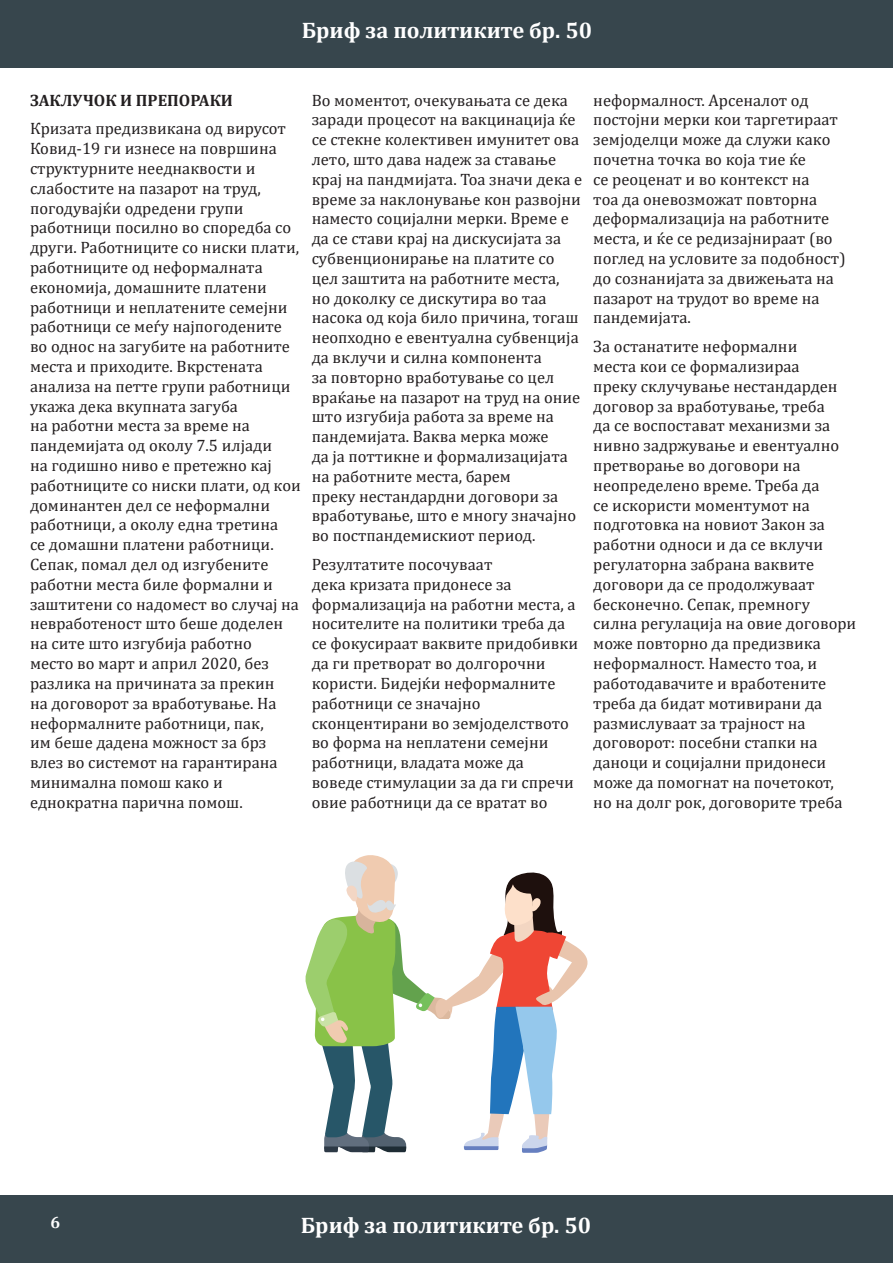
<style>
.page{position:relative;width:893px;height:1263px;background:#fff}
.page>*{position:absolute;margin:0;border:0;box-sizing:border-box;transform-origin:0 0}
.t1{font:700 22.5px "Cambria";color:#fff}
.BodyText{font:16.5px/19.8px "Cambria";color:#231f20}
.BodyText-2{font:700 16.5px "Cambria";color:#231f20}
.t2{font:700 16.5px "Cambria";color:#fff}
</style>
<div class="page">
<div style="left:0;top:0;width:893px;height:68px;background:#37464d"></div>
<div style="left:0;top:1195px;width:893px;height:68px;background:#37464d"></div>
<svg style="left:305px;top:855px;width:283px;height:298px"></svg>
<h1 class="t1" style="left:302px;top:15px;width:292px">Бриф за политиките бр. 50</h1>
<p class="BodyText-2" style="left:30px;top:88px;width:204px">ЗАКЛУЧОК И ПРЕПОРАКИ</p>
<p class="BodyText" style="left:30px;top:119px;width:272px">Кризата предизвикана од вирусот<br>Ковид-19 ги изнесе на површина структурните нееднаквости и слабостите на пазарот на труд, погодувајќи одредени групи работници посилно во споредба со други. Работниците со ниски плати, работниците од неформалната економија, домашните платени работници и неплатените семејни работници се меѓу најпогодените во однос на загубите на работните места и приходите. Вкрстената анализа на петте групи работници укажа дека вкупната загуба<br>на работни места за време на пандемијата од околу 7.5 илјади<br>на годишно ниво е претежно кај работниците со ниски плати, од кои доминантен дел се неформални работници, а околу една третина<br>се домашни платени работници.<br>Сепак, помал дел од изгубените работни места биле формални и заштитени со надомест во случај на невработеност што беше доделен на сите што изгубија работно<br>место во март и април 2020, без разлика на причината за прекин<br>на договорот за вработување. На неформалните работници, пак,<br>им беше дадена можност за брз влез во системот на гарантирана минимална помош како и еднократна парична помош.</p>
<p class="BodyText" style="left:312px;top:90px;width:272px">Во моментот, очекувањата се дека заради процесот на вакцинација ќе се стекне колективен имунитет ова лето, што дава надеж за ставање крај на пандмијата. Тоа значи дека е време за наклонување кон развојни наместо социјални мерки. Време е да се стави крај на дискусијата за субвенционирање на платите со цел заштита на работните места,<br>но доколку се дискутира во таа насока од која било причина, тогаш неопходно е евентуална субвенција да вклучи и силна компонента<br>за повторно вработување со цел враќање на пазарот на труд на оние што изгубија работа за време на пандемијата. Ваква мерка може<br>да ја поттикне и формализацијата на работните места, барем<br>преку нестандардни договори за вработување, што е многу значајно во постпандемискиот период.</p>
<p class="BodyText" style="left:312px;top:554px;width:268px">Резултатите посочуваат<br>дека кризата придонесе за формализација на работни места, а носителите на политики треба да се фокусираат ваквите придобивки да ги претворат во долгорочни користи. Бидејќи неформалните работници се значајно сконцентирани во земјоделството во форма на неплатени семејни работници, владата може да воведе стимулации за да ги спречи овие работници да се вратат во</p>
<p class="BodyText" style="left:593px;top:90px;width:254px">неформалност. Арсеналот од постојни мерки кои таргетираат земјоделци може да служи како почетна точка во која тие ќе<br>се реоценат и во контекст на<br>тоа да оневозможат повторна деформализација на работните места, и ќе се редизајнираат (во поглед на условите за подобност) до сознанијата за движењата на пазарот на трудот во време на пандемијата.</p>
<p class="BodyText" style="left:593px;top:337px;width:265px">За останатите неформални<br>места кои се формализираа<br>преку склучување нестандарден договор за вработување, треба<br>да се воспостават механизми за нивно задржување и евентуално претворање во договори на неопределено време. Треба да<br>се искористи моментумот на подготовка на новиот Закон за работни односи и да се вклучи регулаторна забрана ваквите договори да се продолжуваат бесконечно. Сепак, премногу силна регулација на овие договори може повторно да предизвика неформалност. Наместо тоа, и работодавачите и вработените треба да бидат мотивирани да размислуваат за трајност на договорот: посебни стапки на даноци и социјални придонеси може да помогнат на почетокот, но на долг рок, договорите треба</p>
<p class="t2" style="left:51px;top:1211px;width:11px">6</p>
<h1 class="t1" style="left:301px;top:1209px;width:292px">Бриф за политиките бр. 50</h1>
</div>
